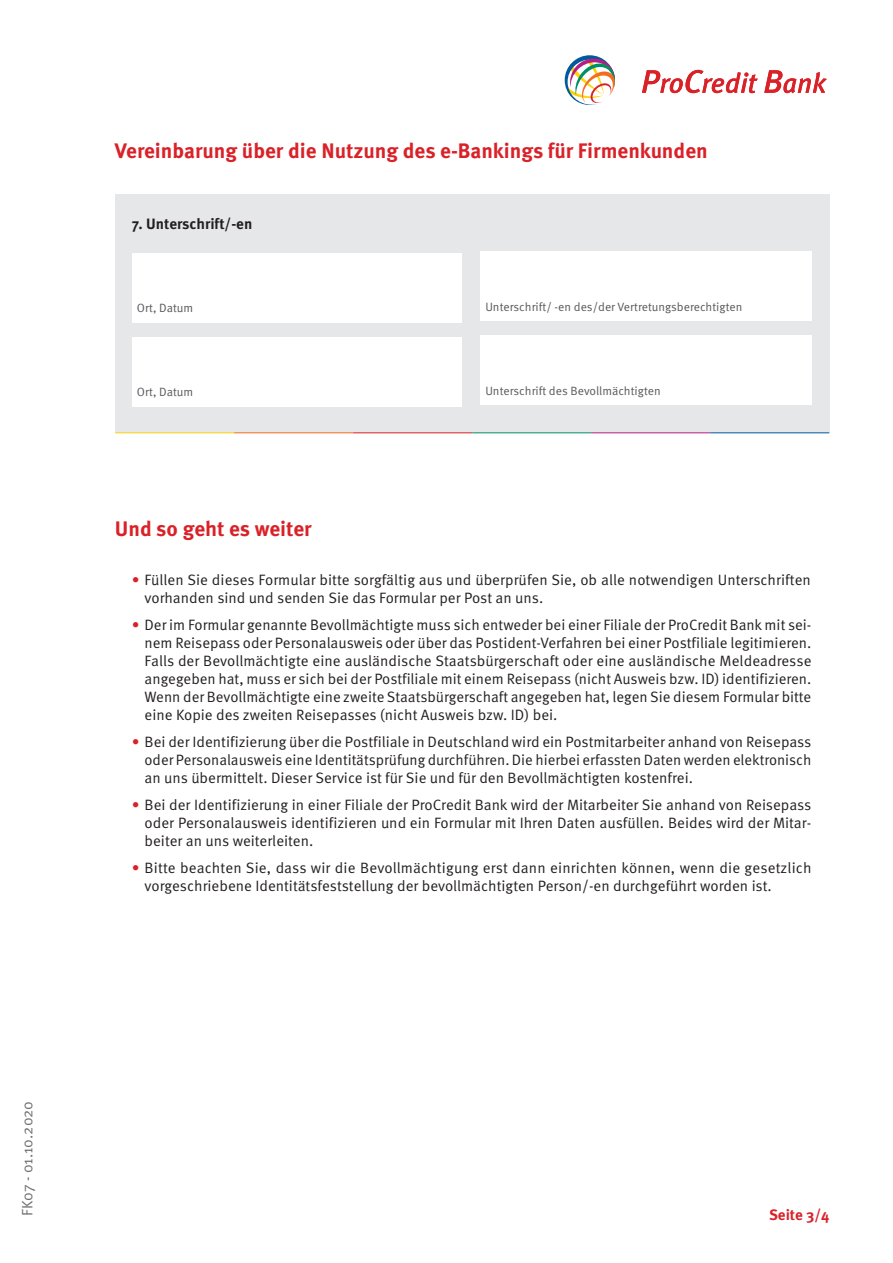
<style>
.page{position:relative;width:893px;height:1263px;background:#fff}
.page>*{position:absolute;margin:0;border:0;box-sizing:border-box;transform-origin:0 0}
._01_Headline_rot___B{font:700 21px "Meta Pro";color:#da2128}
.t1{font:15px/18px "Meta Pro Norm";color:#231f20;text-align:justify}
.t2{font:700 15px "Meta Pro";color:#231f20}
.t3{font:15px "Meta Pro Norm";color:#6c6d70}
.t4{font:700 15px "Meta Pro";color:#da2128}
.t5{font:12px "Meta Pro Norm";color:#57585a}
.s1{color:#da2128}
</style>
<div class="page">
<svg style="left:565px;top:55px;width:50px;height:50px"></svg>
<svg style="left:642px;top:70px;width:116px;height:23px"></svg>
<svg style="left:764px;top:70px;width:63px;height:23px"></svg>
<div style="left:115px;top:194px;width:714px;height:238px;background:#e6e7e9"></div>
<hr style="left:115px;top:432px;width:119px;height:1px;background:#fed304">
<hr style="left:353px;top:432px;width:119px;height:1px;background:#da2128">
<hr style="left:591px;top:432px;width:119px;height:1px;background:#b51e83">
<hr style="left:234px;top:432px;width:119px;height:1px;background:#f36e21">
<hr style="left:472px;top:432px;width:119px;height:1px;background:#009065">
<hr style="left:710px;top:432px;width:119px;height:1px;background:#015a9d">
<div style="left:132px;top:253px;width:330px;height:70px;background:#fff"></div>
<div style="left:132px;top:337px;width:330px;height:69px;background:#fff"></div>
<div style="left:480px;top:251px;width:332px;height:70px;background:#fff"></div>
<div style="left:480px;top:335px;width:332px;height:70px;background:#fff"></div>
<h1 class="_01_Headline_rot___B" style="left:115px;top:135px;width:594px">Vereinbarung über die Nutzung des e-Bankings für Firmenkunden</h1>
<p class="t2" style="left:132px;top:212px;width:122px">7. Unterschrift/-en</p>
<p class="t5" style="left:137px;top:299px;width:58px">Ort, Datum</p>
<p class="t5" style="left:137px;top:383px;width:58px">Ort, Datum</p>
<p class="t5" style="left:485px;top:297px;width:259px">Unterschrift/ -en des/der Vertretungsberechtigten</p>
<p class="t5" style="left:485px;top:381px;width:177px">Unterschrift des Bevollmächtigten</p>
<p class="_01_Headline_rot___B" style="left:115px;top:513px;width:198px">Und so geht es weiter</p>
<p class="t1" style="left:145px;top:570px;width:668px;text-indent:-13px"><span class="s1">•</span> Füllen Sie dieses Formular bitte sorgfältig aus und überprüfen Sie, ob alle notwendigen Unterschriften vorhanden sind und senden Sie das Formular per Post an uns.</p>
<p class="t1" style="left:145px;top:615px;width:668px;text-indent:-13px"><span class="s1">•</span> Der im Formular genannte Bevollmächtigte muss sich entweder bei einer Filiale der ProCredit Bank mit sei&shy;nem Reisepass oder Personalausweis oder über das Postident-Verfahren bei einer Postfiliale legitimieren.<br>Falls der Bevollmächtigte eine ausländische Staatsbürgerschaft oder eine ausländische Meldeadresse angegeben hat, muss er sich bei der Postfiliale mit einem Reisepass (nicht Ausweis bzw. ID) identifizieren.<br>Wenn der Bevollmächtigte eine zweite Staatsbürgerschaft angegeben hat, legen Sie diesem Formular bitte eine Kopie des zweiten Reisepasses (nicht Ausweis bzw. ID) bei.</p>
<p class="t1" style="left:145px;top:732px;width:668px;text-indent:-13px"><span class="s1">•</span> Bei der Identifizierung über die Postfiliale in Deutschland wird ein Postmitarbeiter anhand von Reisepass oder Personalausweis eine Identitätsprüfung durchführen. Die hierbei erfassten Daten werden elektronisch an uns übermittelt. Dieser Service ist für Sie und für den Bevollmächtigten kostenfrei.</p>
<p class="t1" style="left:145px;top:795px;width:668px;text-indent:-13px"><span class="s1">•</span> Bei der Identifizierung in einer Filiale der ProCredit Bank wird der Mitarbeiter Sie anhand von Reisepass oder Personalausweis identifizieren und ein Formular mit Ihren Daten ausfüllen. Beides wird der Mitar&shy;beiter an uns weiterleiten.</p>
<p class="t1" style="left:145px;top:858px;width:668px;text-indent:-13px"><span class="s1">•</span> Bitte beachten Sie, dass wir die Bevollmächtigung erst dann einrichten können, wenn die gesetzlich vorgeschriebene Identitätsfeststellung der bevollmächtigten Person/-en durchgeführt worden ist.</p>
<p class="t3" style="left:16px;top:1216px;width:116px;rotate:-90deg">FK07 - 01.10.2020</p>
<p class="t4" style="left:769px;top:1203px;width:62px">Seite 3/4</p>
</div>
